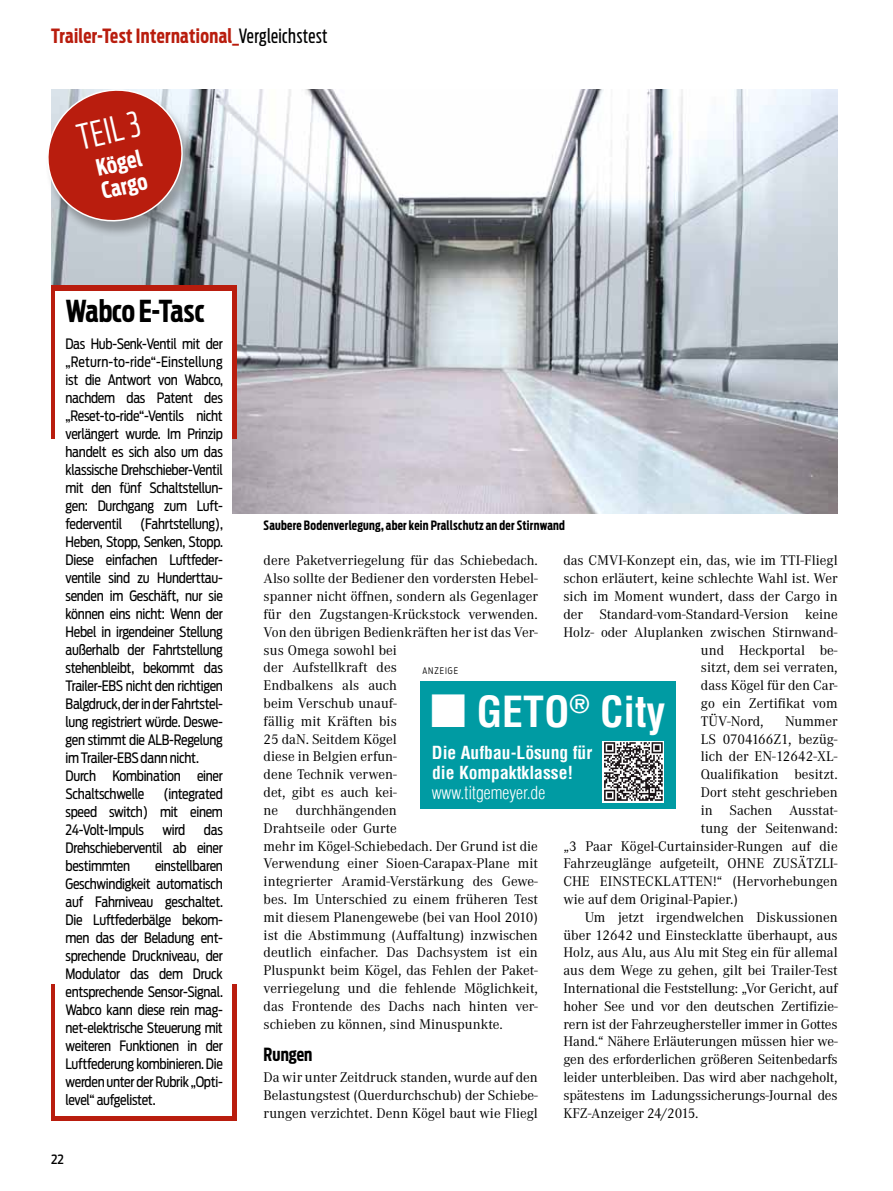
<style>
.page{position:relative;width:893px;height:1191px;background:#fff}
.page>*{position:absolute;margin:0;border:0;box-sizing:border-box;transform-origin:0 0}
.t1{font:700 condensed 41.85px "Helvetica Com";color:#fff}
.t2{font:300 34.65px "Antenna Extra Cond";color:#fff}
.t3{font:700 30px "Antenna Extra Cond";letter-spacing:-.005em;color:#000}
.t4{font:700 22.5px/23.4px "Antenna Extra Cond";color:#fff}
.t5{font:700 19.5px "Antenna Extra Cond";letter-spacing:.02em;color:#b91d0e}
.t6{font:700 18px "Antenna Extra Cond";letter-spacing:.005em;color:#000}
.t7{font:700 condensed 17.55px/20.2px "Helvetica Com";color:#fff}
.t8{font:300 condensed 17.55px "Helvetica Com";color:#fff}
.t9{font:14.55px/17.9px "Corporate A";color:#000}
.t10{font:14.25px/18px "Antenna Cond";letter-spacing:-.02em;color:#000;text-align:justify;scale:.95 1}
.t11{font:700 12.75px "Antenna Extra Cond";letter-spacing:.02em;color:#000}
.t12{font:500 12.75px "Antenna Cond";color:#000}
.t13{font:300 9px "Antenna Cond";letter-spacing:.11em;color:#000;scale:.95 1}
.s1{font-weight:400;color:#000}
</style>
<div class="page">
<img style="left:51px;top:89px;width:787px;height:424px">
<div style="left:51px;top:285px;width:186px;height:153px;background:#b91d0e"></div>
<svg style="left:51px;top:984px;width:186px;height:136px;background:#c23c2f"></svg>
<div style="left:56px;top:290px;width:176px;height:825px;background:#fff"></div>
<div style="left:420px;top:681px;width:255px;height:128px;background:#009ba3"></div>
<div style="left:602px;top:740px;width:62px;height:62px;background:#fff"></div>
<svg style="left:604px;top:742px;width:59px;height:59px"></svg>
<div style="left:45px;top:90px;width:151px;height:148px;background:#000;opacity:.3"></div>
<svg style="left:45px;top:89px;width:146px;height:141px;background:#bb5850"></svg>
<div style="left:35px;top:439px;width:42px;height:131px;background:#fff"></div>
<h3 class="t5" style="left:51px;top:24px;width:278px">Trailer-Test International_<span class="s1">Vergleichstest</span></h3>
<h2 class="t2" style="left:73px;top:117px;width:65px;rotate:-13deg">Teil 3</h2>
<h3 class="t4" style="left:94px;top:157px;width:48px;rotate:-13deg">Kögel<br>Cargo</h3>
<h3 class="t3" style="left:66px;top:293px;width:141px">Wabco E-Tasc</h3>
<p class="t10" style="left:66px;top:334px;width:167px">Das Hub-Senk-Ventil mit der „Return-to-ride“-Einstellung ist die Antwort von Wabco, nachdem das Patent des „Reset-to-ride“-Ventils nicht verlängert wurde. Im Prinzip handelt es sich also um das klassische Drehschieber-Ventil mit den fünf Schaltstellun&shy;gen: Durchgang zum Luft&shy;federventil</p>
<p class="t10" style="left:66px;top:514px;width:167px;text-align:left;text-indent:75px">(Fahrtstellung),<br>Heben, Stopp, Senken, Stopp.<br>Diese einfachen Luftfeder&shy;ventile sind zu Hunderttau&shy;senden im Geschäft, nur sie können eins nicht: Wenn der<br>Hebel in irgendeiner Stellung außerhalb der Fahrtstellung stehenbleibt, bekommt das<br>Trailer-EBS nicht den richtigen<br>Balgdruck, der in der Fahrtstel&shy;lung registriert würde. Deswe&shy;gen stimmt die ALB-Regelung im Trailer-EBS dann nicht.<br>Durch Kombination einer<br>Schaltschwelle</p>
<p class="t10" style="left:66px;top:784px;width:167px;text-indent:98px">(integrated speed switch) mit einem 24-Volt-Impuls</p>
<p class="t10" style="left:66px;top:820px;width:167px;text-indent:138px">das Drehschieberventil ab einer bestimmten</p>
<p class="t10" style="left:163px;top:820px;width:25px">wird</p>
<p class="t10" style="left:66px;top:856px;width:167px;text-indent:89px">einstellbaren Geschwindigkeit automatisch auf Fahrniveau geschaltet.<br>Die Luftfederbälge bekom&shy;men das der Beladung ent&shy;sprechende Druckniveau, der Modulator das dem Druck entsprechende Sensor-Signal.<br>Wabco kann diese rein mag&shy;net-elektrische Steuerung mit weiteren Funktionen in der Luftfederung kombinieren. Die werden unter der Rubrik „Opti&shy;level“ aufgelistet.</p>
<p class="t12" style="left:51px;top:1151px;width:14px">22</p>
<p class="t11" style="left:264px;top:517px;width:303px">Saubere Bodenverlegung, aber kein Prallschutz an der Stirnwand</p>
<p class="t9" style="left:264px;top:552px;width:276px">dere Paketverriegelung für das Schiebedach.<br>Also sollte der Bediener den vordersten Hebel&shy;spanner nicht öffnen, sondern als Gegenlager für den Zugstangen-Krückstock verwenden.<br>Von den übrigen Bedienkräften her ist das Ver&shy;sus Omega sowohl bei<br>der Aufstellkraft des<br>Endbalkens als auch<br>beim Verschub unauf-<br>fällig mit Kräften bis<br>25 daN. Seitdem Kögel<br>diese in Belgien erfun-<br>dene Technik verwen-<br>det, gibt es auch kei-<br>ne durchhängenden<br>Drahtseile oder Gurte<br>mehr im Kögel-Schiebedach. Der Grund ist die Verwendung einer Sioen-Carapax-Plane mit integrierter Aramid-Verstärkung des Gewe&shy;bes. Im Unterschied zu einem früheren Test mit diesem Planengewebe (bei van Hool 2010) ist die Abstimmung (Auffaltung) inzwischen deutlich einfacher. Das Dachsystem ist ein Pluspunkt beim Kögel, das Fehlen der Paket&shy;verriegelung und die fehlende Möglichkeit, das Frontende des Dachs nach hinten ver&shy;schieben zu können, sind Minuspunkte.</p>
<p class="t6" style="left:264px;top:1043px;width:50px">Rungen</p>
<p class="t9" style="left:264px;top:1069px;width:276px;text-align:justify">Da wir unter Zeitdruck standen, wurde auf den Belastungstest (Querdurchschub) der Schiebe&shy;rungen verzichtet. Denn Kögel baut wie Fliegl</p>
<p class="t9" style="left:563px;top:552px;width:276px">das CMVI-Konzept ein, das, wie im TTI-Fliegl</p>
<p class="t9" style="left:563px;top:570px;width:276px">schon erläutert, keine schlechte Wahl ist. Wer</p>
<p class="t9" style="left:563px;top:587px;width:276px">sich im Moment wundert, dass der Cargo in</p>
<p class="t9" style="left:563px;top:605px;width:276px">der Standard-vom-Standard-Version keine</p>
<p class="t9" style="left:563px;top:623px;width:276px">Holz- oder Aluplanken zwischen Stirnwand-</p>
<p class="t9" style="left:701px;top:641px;width:138px">und Heckportal be-</p>
<p class="t9" style="left:701px;top:659px;width:138px">sitzt, dem sei verraten,</p>
<p class="t9" style="left:701px;top:677px;width:138px">dass Kögel für den Car-</p>
<p class="t9" style="left:701px;top:694px;width:138px">go ein Zertifikat vom</p>
<p class="t9" style="left:701px;top:712px;width:64px">TÜV-Nord,</p>
<p class="t9" style="left:785px;top:712px;width:54px">Nummer</p>
<p class="t9" style="left:701px;top:730px;width:138px">LS 0704166Z1, bezüg-</p>
<p class="t9" style="left:701px;top:748px;width:138px">lich der EN-12642-XL-</p>
<p class="t9" style="left:701px;top:766px;width:138px">Qualifikation besitzt.</p>
<p class="t9" style="left:701px;top:783px;width:138px">Dort steht geschrieben</p>
<p class="t9" style="left:701px;top:801px;width:138px">in Sachen Ausstat-</p>
<p class="t9" style="left:701px;top:819px;width:138px">tung der Seitenwand:</p>
<p class="t9" style="left:563px;top:837px;width:276px">„3 Paar Kögel-Curtainsider-Rungen auf die</p>
<p class="t9" style="left:563px;top:855px;width:276px">Fahrzeuglänge aufgeteilt, OHNE ZUSÄTZLI-</p>
<p class="t9" style="left:563px;top:872px;width:276px">CHE EINSTECKLATTEN!“ (Hervorhebungen</p>
<p class="t9" style="left:563px;top:890px;width:176px">wie auf dem Original-Papier.)</p>
<p class="t9" style="left:585px;top:908px;width:255px">Um jetzt irgendwelchen Diskussionen</p>
<p class="t9" style="left:563px;top:926px;width:276px">über 12642 und Einstecklatte überhaupt, aus</p>
<p class="t9" style="left:563px;top:944px;width:276px">Holz, aus Alu, aus Alu mit Steg ein für allemal</p>
<p class="t9" style="left:563px;top:961px;width:276px">aus dem Wege zu gehen, gilt bei Trailer-Test</p>
<p class="t9" style="left:563px;top:979px;width:276px">International die Feststellung: „Vor Gericht, auf</p>
<p class="t9" style="left:563px;top:997px;width:276px">hoher See und vor den deutschen Zertifizie-</p>
<p class="t9" style="left:563px;top:1015px;width:276px">rern ist der Fahrzeughersteller immer in Gottes</p>
<p class="t9" style="left:563px;top:1033px;width:276px">Hand.“ Nähere Erläuterungen müssen hier we-</p>
<p class="t9" style="left:563px;top:1051px;width:276px">gen des erforderlichen größeren Seitenbedarfs</p>
<p class="t9" style="left:563px;top:1068px;width:276px">leider unterbleiben. Das wird aber nachgeholt,</p>
<p class="t9" style="left:563px;top:1086px;width:276px">spätestens im Ladungssicherungs-Journal des</p>
<p class="t9" style="left:563px;top:1104px;width:137px">KFZ-Anzeiger 24/2015.</p>
<p class="t13" style="left:422px;top:665px;width:39px">ANZEIGE</p>
<h1 class="t1" style="left:430px;top:683px;width:236px">■ GETO<sup>®</sup> City</h1>
<p class="t7" style="left:432px;top:741px;width:162px">Die Aufbau-Lösung für die Kompaktklasse!</p>
<p class="t8" style="left:432px;top:781px;width:115px">www.titgemeyer.de</p>
</div>
